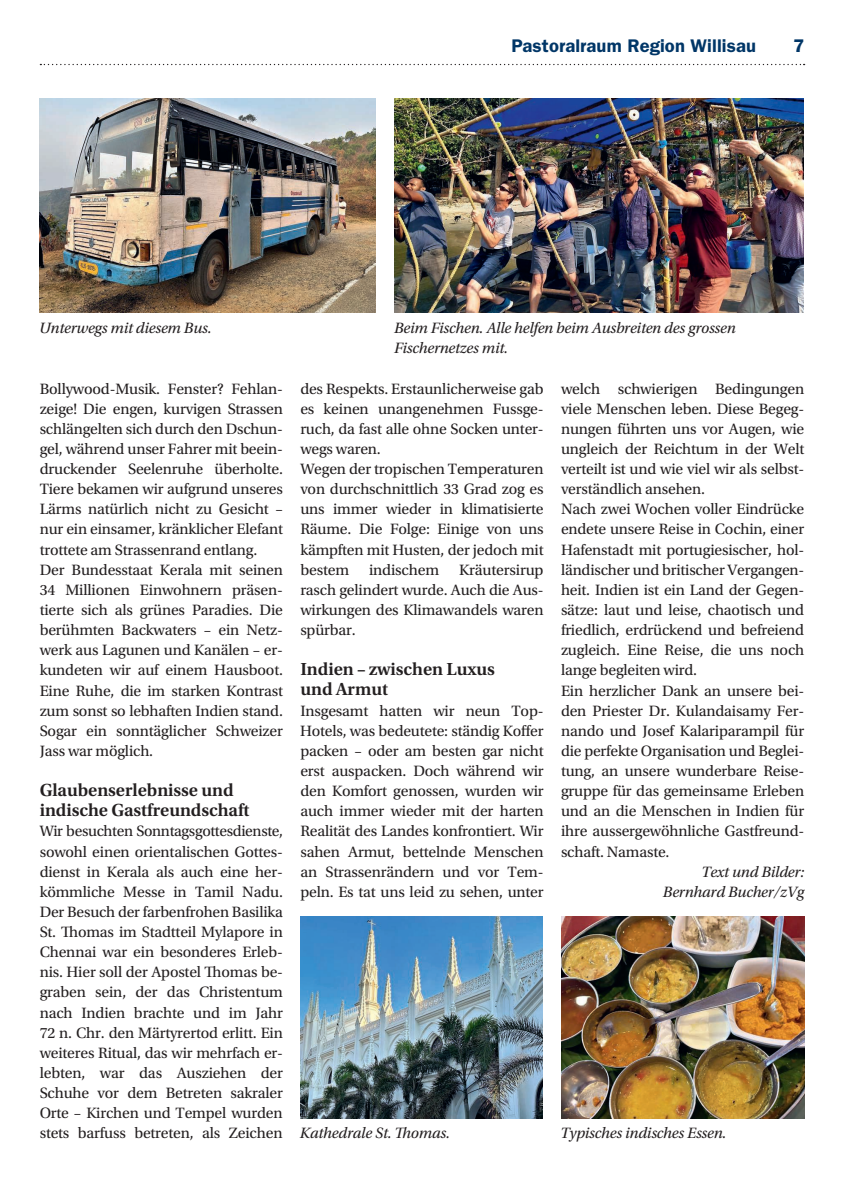
<style>
.page{position:relative;width:844px;height:1191px;background:#fff}
.page>*{position:absolute;margin:0;border:0;box-sizing:border-box;transform-origin:0 0}
.t1{font:600 18.38px/20.1px "Utopia Std";letter-spacing:-.005em;color:#231f20}
.t2{font:600 18.38px "ITC Franklin Gothic Std";letter-spacing:.005em;color:#003667}
.t3{font:15.75px/20.1px "Utopia Std";letter-spacing:-.01em;color:#231f20}
.t4{font:italic 15.75px/20.1px "Utopia Std";letter-spacing:-.01em;color:#231f20;text-align:right}
</style>
<div class="page">
<svg style="left:40px;top:64px;width:764px;height:1px"></svg>
<img style="left:39px;top:99px;width:336px;height:214px">
<img style="left:394px;top:99px;width:409px;height:214px">
<img style="left:561px;top:917px;width:243px;height:201px">
<img style="left:301px;top:917px;width:241px;height:201px">
<p class="t2" style="left:511px;top:35px;width:246px">Pastoralraum Region Willisau</p>
<p class="t2" style="left:793px;top:35px;width:13px">7</p>
<p class="t4" style="left:39px;top:318px;width:174px">Unterwegs mit diesem Bus.</p>
<p class="t3" style="left:40px;top:378px;width:245px">Bollywood-Musik. Fenster? Fehlan&shy;zeige! Die engen, kurvigen Strassen schlängelten sich durch den Dschun&shy;gel, während unser Fahrer mit beein&shy;druckender Seelenruhe überholte.<br>Tiere bekamen wir aufgrund unseres Lärms natürlich nicht zu Gesicht – nur ein einsamer, kränklicher Elefant trottete am Strassenrand entlang.<br>Der Bundesstaat Kerala mit seinen 34 Millionen Einwohnern präsen&shy;tierte sich als grünes Paradies. Die berühmten Backwaters – ein Netz&shy;werk aus Lagunen und Kanälen – er&shy;kundeten wir auf einem Hausboot.<br>Eine Ruhe, die im starken Kontrast zum sonst so lebhaften Indien stand.<br>Sogar ein sonntäglicher Schweizer Jass war möglich.</p>
<p class="t1" style="left:40px;top:780px;width:211px">Glaubenserlebnisse und indische Gastfreundschaft</p>
<p class="t3" style="left:40px;top:821px;width:245px;text-align:justify">Wir besuchten Sonntagsgottesdienste, sowohl einen orientalischen Gottes&shy;dienst in Kerala als auch eine her&shy;kömmliche Messe in Tamil Nadu.<br>Der Besuch der farbenfrohen Basilika St. Thomas im Stadtteil Mylapore in Chennai war ein besonderes Erleb&shy;nis. Hier soll der Apostel Thomas be&shy;graben sein, der das Christentum nach Indien brachte und im Jahr 72 n. Chr. den Märtyrertod erlitt. Ein weiteres Ritual, das wir mehrfach er&shy;lebten, war das Ausziehen der Schuhe vor dem Betreten sakraler Orte – Kirchen und Tempel wurden stets barfuss betreten, als Zeichen</p>
<p class="t4" style="left:394px;top:318px;width:343px;text-align:left">Beim Fischen. Alle helfen beim Ausbreiten des grossen<br>Fischernetzes mit.</p>
<p class="t3" style="left:300px;top:378px;width:245px">des Respekts. Erstaunlicherweise gab es keinen unangenehmen Fussge&shy;ruch, da fast alle ohne Socken unter&shy;wegs waren.<br>Wegen der tropischen Temperaturen von durchschnittlich 33 Grad zog es uns immer wieder in klimatisierte<br>Räume. Die Folge: Einige von uns kämpften mit Husten, der jedoch mit bestem</p>
<p class="t3" style="left:369px;top:560px;width:72px">indischem</p>
<p class="t3" style="left:300px;top:560px;width:245px;text-align:justify;text-indent:159px">Kräutersirup rasch gelindert wurde. Auch die Aus&shy;wirkungen des Klimawandels waren spürbar.</p>
<p class="t1" style="left:300px;top:659px;width:196px">Indien – zwischen Luxus und Armut</p>
<p class="t3" style="left:300px;top:700px;width:245px;text-align:justify">Insgesamt hatten wir neun Top-Hotels, was bedeutete: ständig Koffer packen – oder am besten gar nicht erst auspacken. Doch während wir den Komfort genossen, wurden wir auch immer wieder mit der harten Realität des Landes konfrontiert. Wir sahen Armut, bettelnde Menschen an Strassenrändern und vor Tem&shy;peln. Es tat uns leid zu sehen, unter</p>
<p class="t3" style="left:561px;top:378px;width:245px">welch schwierigen Bedingungen viele Menschen leben. Diese Begeg&shy;nungen führten uns vor Augen, wie ungleich der Reichtum in der Welt verteilt ist und wie viel wir als selbst&shy;verständlich ansehen.<br>Nach zwei Wochen voller Eindrücke endete unsere Reise in Cochin, einer Hafenstadt mit portugiesischer, hol&shy;ländischer und britischer Vergangen&shy;heit. Indien ist ein Land der Gegen&shy;sätze: laut und leise, chaotisch und friedlich, erdrückend und befreiend zugleich. Eine Reise, die uns noch lange begleiten wird.<br>Ein herzlicher Dank an unsere bei&shy;den Priester Dr. Kulandaisamy Fer&shy;nando und Josef Kalariparampil für die perfekte Organisation und Beglei&shy;tung, an unsere wunderbare Reise&shy;gruppe für das gemeinsame Erleben und an die Menschen in Indien für ihre aussergewöhnliche Gastfreund&shy;schaft. Namaste.</p>
<p class="t4" style="left:662px;top:861px;width:143px">Text und Bilder:<br>Bernhard Bucher/zVg</p>
<p class="t4" style="left:300px;top:1123px;width:151px">Kathedrale St. Thomas.</p>
<p class="t4" style="left:560px;top:1123px;width:167px">Typisches indisches Essen.</p>
</div>
